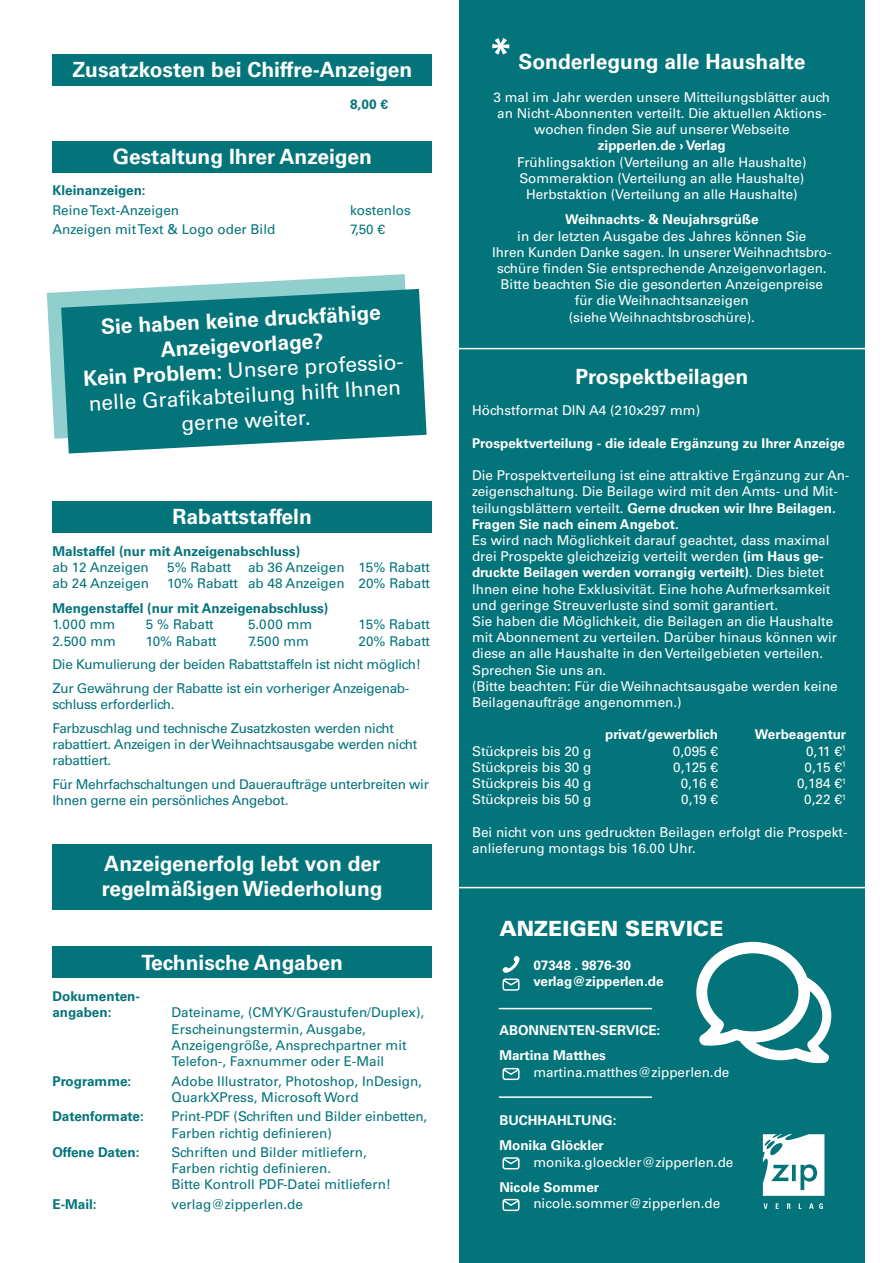
<style>
.page{position:relative;width:893px;height:1263px;background:#fff}
.page>*{position:absolute;margin:0;border:0;box-sizing:border-box;transform-origin:0 0}
.t1{font:700 21px "Univers LT";color:#fff}
.t2{font:21px/25.2px "Univers LT";color:#fff;text-align:center}
.t3{font:900 21px "Univers LT";color:#fff}
.t4{font:13.5px/16.2px "Univers LT";color:#fff}
.t5{font:13.5px/16.2px "Univers LT";letter-spacing:-.01em;color:#04747b}
.t6{font:700 13.5px "Univers LT";color:#fff}
.t7{font:700 13.5px "Univers LT";color:#04747b}
.s1{font-weight:700}
</style>
<div class="page">
<svg style="left:47px;top:274px;width:359px;height:165px"></svg>
<div style="left:52px;top:946px;width:380px;height:32px;background:#04747b"></div>
<div style="left:52px;top:54px;width:380px;height:32px;background:#04747b"></div>
<div style="left:52px;top:501px;width:380px;height:32px;background:#04747b"></div>
<div style="left:52px;top:141px;width:380px;height:32px;background:#04747b"></div>
<svg style="left:61px;top:289px;width:366px;height:164px;background:#1d8288"></svg>
<div style="left:52px;top:844px;width:380px;height:65px;background:#04747b"></div>
<div style="left:459px;top:0;width:405px;height:1263px;background:#04747b"></div>
<svg style="left:763px;top:1134px;width:61px;height:75px"></svg>
<svg style="left:502px;top:1068px;width:17px;height:12px"></svg>
<svg style="left:502px;top:1157px;width:17px;height:12px"></svg>
<svg style="left:502px;top:1199px;width:17px;height:12px"></svg>
<svg style="left:502px;top:955px;width:18px;height:36px"></svg>
<svg style="left:696px;top:942px;width:135px;height:121px"></svg>
<svg style="left:492px;top:38px;width:17px;height:17px"></svg>
<hr style="left:499px;top:1096px;width:152px;height:2px;background:#fff">
<hr style="left:499px;top:1008px;width:152px;height:1px;background:#fff">
<hr style="left:457px;top:887px;width:418px;height:1px;background:#fff">
<hr style="left:457px;top:348px;width:418px;height:1px;background:#fff">
<p class="t1" style="left:72px;top:57px;width:341px">Zusatzkosten bei Chiffre-Anzeigen</p>
<p class="t7" style="left:350px;top:96px;width:39px">8,00 €</p>
<p class="t1" style="left:113px;top:144px;width:261px">Gestaltung Ihrer Anzeigen</p>
<p class="t7" style="left:52px;top:183px;width:95px">Kleinanzeigen:</p>
<p class="t5" style="left:52px;top:202px;width:128px">Reine Text-Anzeigen</p>
<p class="t5" style="left:350px;top:202px;width:62px">kostenlos</p>
<p class="t5" style="left:52px;top:222px;width:224px">Anzeigen mit Text &amp; Logo oder Bild</p>
<p class="t5" style="left:350px;top:222px;width:36px">7,50 €</p>
<p class="t1" style="left:100px;top:315px;width:282px;rotate:-3deg">Sie haben keine druckfähige</p>
<p class="t1" style="left:160px;top:337px;width:165px;rotate:-3deg">Anzeigevorlage?</p>
<p class="t2" style="left:83px;top:366px;width:326px;rotate:-3deg"><span class="s1">Kein Problem:</span> Unsere professio&shy;nelle Grafi kabteilung hilft Ihnen gerne weiter.</p>
<p class="t1" style="left:173px;top:504px;width:141px">Rabattstaffeln</p>
<p class="t7" style="left:52px;top:543px;width:249px">Malstaffel (nur mit Anzeigenabschluss)</p>
<p class="t5" style="left:52px;top:559px;width:98px">ab 12 Anzeigen</p>
<p class="t5" style="left:167px;top:559px;width:65px">5% Rabatt</p>
<p class="t5" style="left:248px;top:559px;width:183px">ab 36 Anzeigen 15% Rabatt</p>
<p class="t5" style="left:52px;top:575px;width:98px">ab 24 Anzeigen</p>
<p class="t5" style="left:167px;top:575px;width:264px">10% Rabatt ab 48 Anzeigen 20% Rabatt</p>
<p class="t7" style="left:52px;top:600px;width:277px">Mengenstaffel (nur mit Anzeigenabschluss)</p>
<p class="t5" style="left:52px;top:616px;width:64px">1.000 mm</p>
<p class="t5" style="left:146px;top:616px;width:69px">5 % Rabatt</p>
<p class="t5" style="left:248px;top:616px;width:66px">5.000 mm</p>
<p class="t5" style="left:359px;top:616px;width:73px">15% Rabatt</p>
<p class="t5" style="left:52px;top:633px;width:65px">2.500 mm</p>
<p class="t5" style="left:146px;top:633px;width:72px">10% Rabatt</p>
<p class="t5" style="left:248px;top:633px;width:62px">7.500 mm</p>
<p class="t5" style="left:359px;top:633px;width:73px">20% Rabatt</p>
<p class="t5" style="left:52px;top:656px;width:370px">Die Kumulierung der beiden Rabattstaffeln ist nicht möglich!</p>
<p class="t5" style="left:52px;top:680px;width:358px">Zur Gewährung der Rabatte ist ein vorheriger Anzeigenab&shy;schluss erforderlich.</p>
<p class="t5" style="left:52px;top:720px;width:366px">Farbzuschlag und technische Zusatzkosten werden nicht rabattiert. Anzeigen in der Weihnachtsausgabe werden nicht rabattiert.</p>
<p class="t5" style="left:52px;top:776px;width:378px">Für Mehrfachschaltungen und Daueraufträge unterbreiten wir<br>Ihnen gerne ein persönliches Angebot.</p>
<p class="t1" style="left:104px;top:851px;width:278px">Anzeigenerfolg lebt von der</p>
<p class="t1" style="left:102px;top:876px;width:282px">regelmäßigen Wiederholung</p>
<p class="t1" style="left:141px;top:950px;width:203px">Technische Angaben</p>
<p class="t7" style="left:52px;top:989px;width:89px">Dokumenten-</p>
<p class="t7" style="left:52px;top:1005px;width:60px">angaben:</p>
<p class="t5" style="left:172px;top:1005px;width:254px">Dateiname, (CMYK/Graustufen/Duplex),</p>
<p class="t5" style="left:171px;top:1021px;width:196px">Erscheinungstermin, Ausgabe,</p>
<p class="t5" style="left:171px;top:1037px;width:237px">Anzeigengröße, Ansprechpartner mit</p>
<p class="t5" style="left:171px;top:1053px;width:214px">Telefon-, Faxnummer oder E-Mail</p>
<p class="t7" style="left:52px;top:1073px;width:80px">Programme:</p>
<p class="t5" style="left:171px;top:1073px;width:252px">Adobe Illustrator, Photoshop, InDesign,</p>
<p class="t5" style="left:171px;top:1089px;width:189px">QuarkXPress, Microsoft Word</p>
<p class="t7" style="left:52px;top:1109px;width:93px">Datenformate:</p>
<p class="t5" style="left:171px;top:1108px;width:257px">Print-PDF (Schriften und Bilder einbetten,</p>
<p class="t5" style="left:171px;top:1125px;width:162px">Farben richtig definieren)</p>
<p class="t7" style="left:52px;top:1144px;width:89px">Offene Daten:</p>
<p class="t5" style="left:171px;top:1144px;width:197px">Schriften und Bilder mitliefern,</p>
<p class="t5" style="left:171px;top:1160px;width:161px">Farben richtig definieren.</p>
<p class="t5" style="left:171px;top:1176px;width:221px">Bitte Kontroll PDF-Datei mitliefern!</p>
<p class="t7" style="left:52px;top:1196px;width:46px">E-Mail:</p>
<p class="t5" style="left:171px;top:1196px;width:133px">verlag@zipperlen.de</p>
<p class="t1" style="left:518px;top:50px;width:288px">Sonderlegung alle Haushalte</p>
<p class="t4" style="left:493px;top:89px;width:338px;text-align:center">3 mal im Jahr werden unsere Mitteilungsblätter auch an Nicht-Abonnenten verteilt. Die aktuellen Aktions&shy;wochen finden Sie auf unserer Webseite</p>
<p class="t6" style="left:598px;top:138px;width:129px">zipperlen.de › Verlag</p>
<p class="t4" style="left:517px;top:154px;width:291px">Frühlingsaktion (Verteilung an alle Haushalte)</p>
<p class="t4" style="left:519px;top:170px;width:286px">Sommeraktion (Verteilung an alle Haushalte)</p>
<p class="t4" style="left:526px;top:186px;width:273px">Herbstaktion (Verteilung an alle Haushalte)</p>
<p class="t6" style="left:565px;top:212px;width:195px">Weihnachts- &amp; Neujahrsgrüße</p>
<p class="t4" style="left:517px;top:228px;width:291px">in der letzten Ausgabe des Jahres können Sie</p>
<p class="t4" style="left:492px;top:244px;width:341px;text-align:center">Ihren Kunden Danke sagen. In unserer Weihnachtsbro&shy;schüre finden Sie entsprechende Anzeigenvorlagen.</p>
<p class="t4" style="left:501px;top:276px;width:324px">Bitte beachten Sie die gesonderten Anzeigenpreise</p>
<p class="t4" style="left:575px;top:293px;width:175px">für die Weihnachtsanzeigen</p>
<p class="t4" style="left:569px;top:309px;width:188px">(siehe Weihnachtsbroschüre).</p>
<p class="t1" style="left:575px;top:364px;width:174px">Prospektbeilagen</p>
<p class="t4" style="left:472px;top:403px;width:230px">Höchstformat DIN A4 (210x297 mm)</p>
<p class="t6" style="left:472px;top:435px;width:375px">Prospektverteilung - die ideale Ergänzung zu Ihrer Anzeige</p>
<p class="t4" style="left:472px;top:467px;width:379px">Die Prospektverteilung ist eine attraktive Ergänzung zur An&shy;zeigenschaltung. Die Beilage wird mit den Amts- und Mit&shy;teilungsblättern verteilt. <span class="s1">Gerne drucken wir Ihre Beilagen.<br>Fragen Sie nach einem Angebot.</span></p>
<p class="t4" style="left:472px;top:532px;width:360px">Es wird nach Möglichkeit darauf geachtet, dass maximal drei Prospekte gleichzeizig verteilt werden <span class="s1">(im Haus ge&shy;druckte Beilagen werden vorrangig verteilt)</span>. Dies bietet Ihnen eine hohe Exklusivität. Eine hohe Aufmerksamkeit und geringe Streuverluste sind somit garantiert.</p>
<p class="t4" style="left:472px;top:613px;width:367px">Sie haben die Möglichkeit, die Beilagen an die Haushalte mit Abonnement zu verteilen. Darüber hinaus können wir diese an alle Haushalte in den Verteilgebieten verteilen.<br>Sprechen Sie uns an.</p>
<p class="t4" style="left:472px;top:678px;width:367px">(Bitte beachten: Für die Weihnachtsausgabe werden keine<br>Beilagenaufträge angenommen.)</p>
<p class="t6" style="left:605px;top:727px;width:114px">privat/gewerblich</p>
<p class="t6" style="left:755px;top:727px;width:93px">Werbeagentur</p>
<p class="t4" style="left:472px;top:743px;width:121px">Stückpreis bis 20 g</p>
<p class="t4" style="left:673px;top:743px;width:47px">0,095 €</p>
<p class="t4" style="left:806px;top:743px;width:42px">0,11 €<sup>1</sup></p>
<p class="t4" style="left:472px;top:759px;width:121px">Stückpreis bis 30 g</p>
<p class="t4" style="left:673px;top:759px;width:46px">0,125 €</p>
<p class="t4" style="left:804px;top:759px;width:43px">0,15 €<sup>1</sup></p>
<p class="t4" style="left:472px;top:775px;width:121px">Stückpreis bis 40 g</p>
<p class="t4" style="left:681px;top:775px;width:39px">0,16 €</p>
<p class="t4" style="left:797px;top:775px;width:51px">0,184 €<sup>1</sup></p>
<p class="t4" style="left:472px;top:791px;width:121px">Stückpreis bis 50 g</p>
<p class="t4" style="left:681px;top:791px;width:38px">0,19 €</p>
<p class="t4" style="left:804px;top:791px;width:43px">0,22 €<sup>1</sup></p>
<p class="t4" style="left:472px;top:824px;width:377px">Bei nicht von uns gedruckten Beilagen erfolgt die Prospekt&shy;anlieferung montags bis 16.00 Uhr.</p>
<p class="t3" style="left:499px;top:915px;width:225px">ANZEIGEN SERVICE</p>
<p class="t6" style="left:533px;top:958px;width:99px">07348 . 9876-30</p>
<p class="t6" style="left:533px;top:974px;width:132px">verlag@zipperlen.de</p>
<p class="t6" style="left:499px;top:1022px;width:163px">ABONNENTEN-SERVICE:</p>
<p class="t6" style="left:499px;top:1048px;width:108px">Martina Matthes</p>
<p class="t4" style="left:533px;top:1064px;width:198px">martina.matthes@zipperlen.de</p>
<p class="t6" style="left:499px;top:1112px;width:119px">BUCHHAHLTUNG:</p>
<p class="t6" style="left:499px;top:1138px;width:106px">Monika Glöckler</p>
<p class="t4" style="left:533px;top:1154px;width:202px">monika.gloeckler@zipperlen.de</p>
<p class="t6" style="left:499px;top:1179px;width:101px">Nicole Sommer</p>
<p class="t4" style="left:533px;top:1195px;width:188px">nicole.sommer@zipperlen.de</p>
</div>
